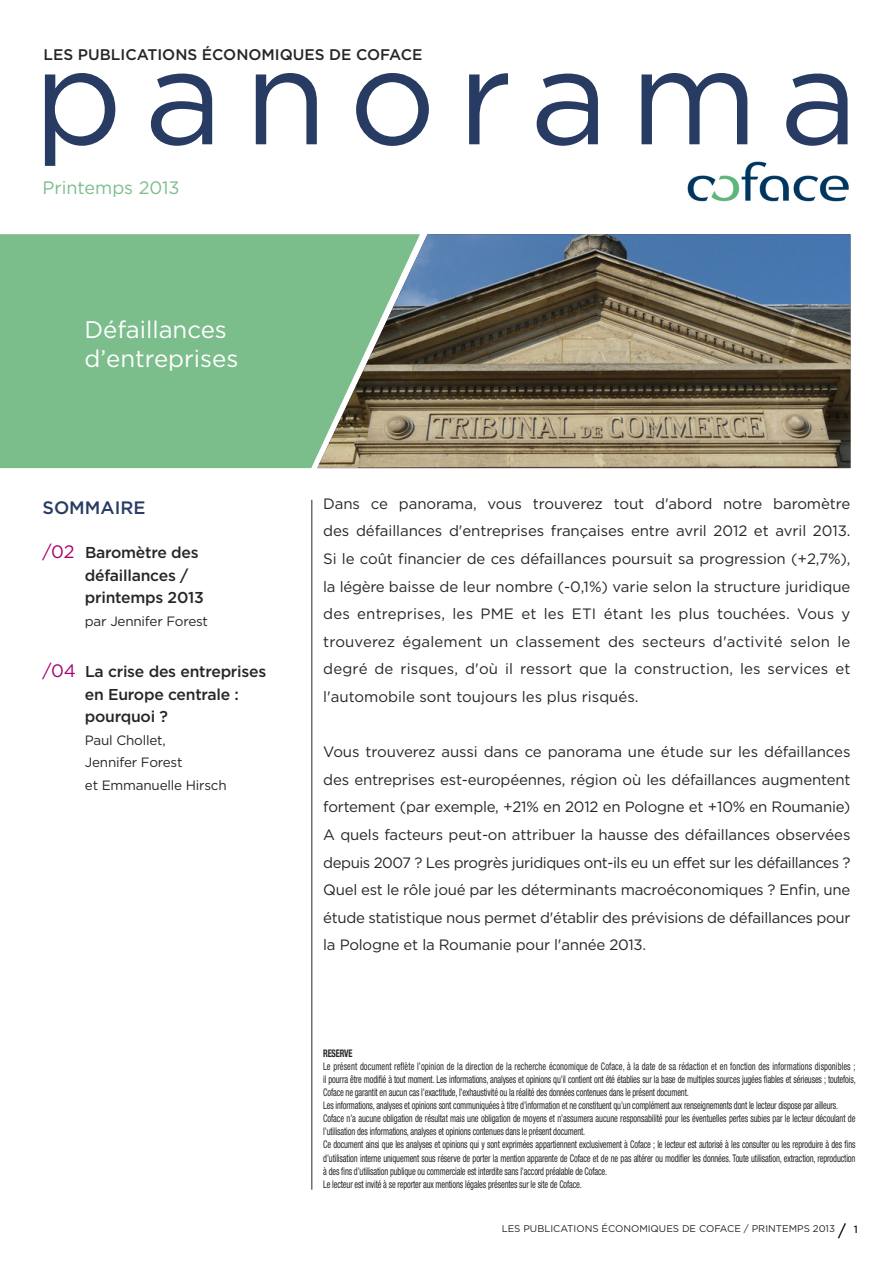
<style>
.page{position:relative;width:893px;height:1263px;background:#fff}
.page>*{position:absolute;margin:0;border:0;box-sizing:border-box;transform-origin:0 0}
.t1{font:135px "Gotham";letter-spacing:.16em;color:#283c63}
.t2{font:24px/28.8px "Gotham";color:#fff}
.t3{font:18px "Gotham";color:#7cbd8c}
.t4{font:500 18px "Gotham";color:#283c63}
.t5{font:500 15.75px/22.5px "Gotham";letter-spacing:-.015em;color:#272627}
.t6{font:500 15.45px "Gotham";color:#272627}
.t7{font:15px/27.6px "Gotham";letter-spacing:-.015em;color:#272627;text-align:justify}
.t8{font:13.5px/22.5px "Gotham";letter-spacing:-.015em;color:#272627}
.t9{font:condensed 10.5px/13px "Helvetica Neue LT Std";letter-spacing:-.015em;color:#272627;scale:.8 1}
.t10{font:700 condensed 10.5px "Helvetica Neue LT Std";letter-spacing:-.015em;color:#272627;scale:.8 1}
.t11{font:500 10.5px "Gotham";color:#272627}
.t12{font:9.75px "Gotham";color:#272627}
.s1{font-weight:400;font-size:18px;color:#a9006e}
</style>
<div class="page">
<div style="left:0;top:234px;width:317px;height:234px;background:#7cbd8c"></div>
<img style="left:317px;top:234px;width:533px;height:234px">
<hr style="left:311px;top:500px;width:1px;height:690px;background:#272627">
<img style="left:687px;top:161px;width:162px;height:41px">
<svg style="left:837px;top:1223px;width:9px;height:16px"></svg>
<h3 class="t6" style="left:44px;top:45px;width:380px">LES PUBLICATIONS ÉCONOMIQUES DE COFACE</h3>
<h1 class="t1" style="left:33px;top:19px;width:826px">panorama</h1>
<h3 class="t3" style="left:43px;top:178px;width:139px">Printemps 2013</h3>
<h2 class="t2" style="left:85px;top:315px;width:155px">Défaillances d’entreprises</h2>
<h3 class="t4" style="left:43px;top:497px;width:104px">SOMMAIRE</h3>
<h3 class="t5" style="left:85px;top:542px;width:120px;text-indent:-42px"><span class="s1">/02</span> Baromètre des défaillances / printemps 2013</h3>
<p class="t8" style="left:85px;top:610px;width:125px">par Jennifer Forest</p>
<h3 class="t5" style="left:85px;top:660px;width:183px;text-indent:-42px"><span class="s1">/04</span> La crise des entreprises en Europe centrale : pourquoi ?</h3>
<p class="t8" style="left:85px;top:729px;width:143px">Paul Chollet,<br>Jennifer Forest<br>et Emmanuelle Hirsch</p>
<p class="t7" style="left:323px;top:490px;width:529px">Dans ce panorama, vous trouverez tout d'abord notre baromètre des défaillances d'entreprises françaises entre avril 2012 et avril 2013.<br>Si le coût financier de ces défaillances poursuit sa progression (+2,7%), la légère baisse de leur nombre (-0,1%) varie selon la structure juridique des entreprises, les PME et les ETI étant les plus touchées. Vous y trouverez également un classement des secteurs d'activité selon le degré de risques, d'où il ressort que la construction, les services et l'automobile sont toujours les plus risqués.</p>
<p class="t7" style="left:323px;top:738px;width:529px">Vous trouverez aussi dans ce panorama une étude sur les défaillances des entreprises est-européennes, région où les défaillances augmentent fortement (par exemple, +21% en 2012 en Pologne et +10% en Roumanie)<br>A quels facteurs peut-on attribuer la hausse des défaillances observées depuis 2007 ? Les progrès juridiques ont-ils eu un effet sur les défaillances ?<br>Quel est le rôle joué par les déterminants macroéconomiques ? Enfin, une étude statistique nous permet d'établir des prévisions de défaillances pour la Pologne et la Roumanie pour l'année 2013.</p>
<p class="t10" style="left:323px;top:1049px;width:38px">RESERVE</p>
<p class="t9" style="left:323px;top:1061px;width:667px">Le présent document reflète l’opinion de la direction de la recherche économique de Coface, à la date de sa rédaction et en fonction des informations disponibles ; il pourra être modifié à tout moment. Les informations, analyses et opinions qu’il contient ont été établies sur la base de multiples sources jugées fiables et sérieuses ; toutefois, Coface ne garantit en aucun cas l’exactitude, l’exhaustivité ou la réalité des données contenues dans le présent document.<br>Les informations, analyses et opinions sont communiquées à titre d’information et ne constituent qu’un complément aux renseignements dont le lecteur dispose par ailleurs.<br>Coface n’a aucune obligation de résultat mais une obligation de moyens et n’assumera aucune responsabilité pour les éventuelles pertes subies par le lecteur découlant de l’utilisation des informations, analyses et opinions contenues dans le présent document.<br>Ce document ainsi que les analyses et opinions qui y sont exprimées appartiennent exclusivement à Coface ; le lecteur est autorisé à les consulter ou les reproduire à des fins d’utilisation interne uniquement sous réserve de porter la mention apparente de Coface et de ne pas altérer ou modifier les données. Toute utilisation, extraction, reproduction à des fins d’utilisation publique ou commerciale est interdite sans l’accord préalable de Coface.<br>Le lecteur est invité à se reporter aux mentions légales présentes sur le site de Coface.</p>
<p class="t12" style="left:502px;top:1223px;width:335px">LES PUBLICATIONS ÉCONOMIQUES DE COFACE / PRINTEMPS 2013</p>
<p class="t11" style="left:854px;top:1223px;width:6px">1</p>
</div>
